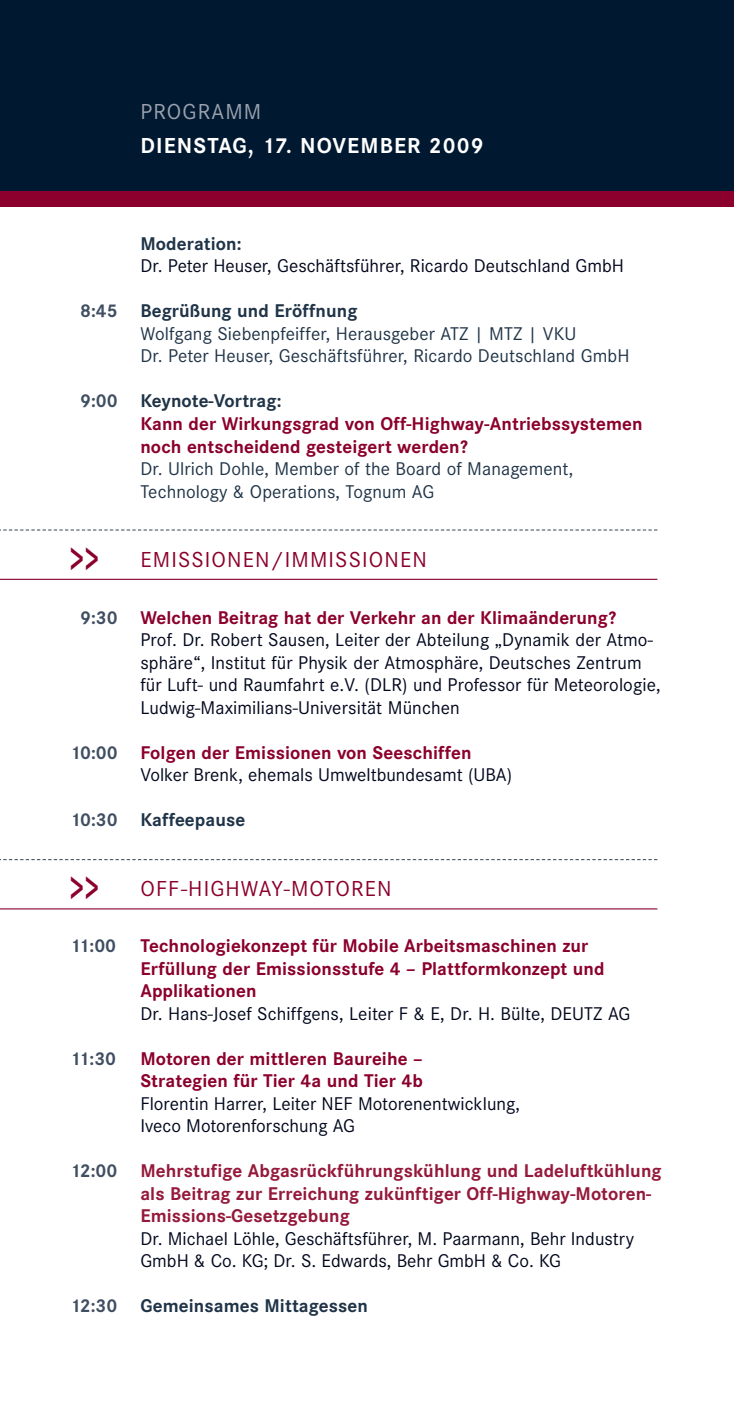
<style>
.page{position:relative;width:734px;height:1423px;background:#fff}
.page>*{position:absolute;margin:0;border:0;box-sizing:border-box;transform-origin:0 0}
.t1{font:600 45px "Corporate S";color:#8b002c;scale:.6 1}
.t2{font:22.5px "Corporate S";letter-spacing:.05em;color:#8b002c}
.t3{font:700 22.5px "Corporate S";letter-spacing:.05em;color:#fff}
.t4{font:22.5px "Corporate S";letter-spacing:.05em;color:#9ba1af}
.t5{font:19.12px/22.5px "Corporate S";color:#00071d}
.t6{font:700 19.12px/22.5px "Corporate S";letter-spacing:.005em;color:#8b002c}
.t7{font:19.12px/22.5px "Corporate S";letter-spacing:.005em;color:#203448}
.t8{font:700 19.12px/22.5px "Corporate S";letter-spacing:.005em;color:#95193b}
.t9{font:700 19.12px "Corporate S";letter-spacing:.005em;color:#203448}
.t10{font:700 19.12px "Corporate S";letter-spacing:-.065em;color:#404e62}
.s1{font-weight:700;color:#404e62}
.s2{font-weight:700}
.s3{color:#404e62}
.s4{color:#203448}
.s5{font-weight:700;color:#8b002c}
</style>
<div class="page">
<div style="left:0;top:0;width:733px;height:191px;background:#001930"></div>
<div style="left:0;top:191px;width:733px;height:16px;background:#8b002c"></div>
<svg style="left:0;top:529px;width:657px;height:1px"></svg>
<hr style="left:0;top:578px;width:657px;height:2px;background:#8b002c">
<svg style="left:0;top:859px;width:657px;height:1px"></svg>
<hr style="left:0;top:908px;width:657px;height:1px;background:#8b002c">
<p class="t4" style="left:140px;top:103px;width:122px">PROGRAMM</p>
<p class="t3" style="left:140px;top:136px;width:345px">DIENSTAG, 17. NOVEMBER 2009</p>
<p class="t9" style="left:140px;top:236px;width:103px">Moderation:</p>
<p class="t5" style="left:140px;top:256px;width:485px">Dr. Peter Heuser, Geschäftsführer, Ricardo Deutschland GmbH</p>
<p class="t7" style="left:140px;top:301px;width:490px;text-indent:-60px"><span class="s1">8:45</span> <span class="s2">Begrüßung und Eröffnung<br></span>Wolfgang Siebenpfeiffer, Herausgeber ATZ | MTZ | VKU<br>Dr. Peter Heuser, Geschäftsführer, Ricardo Deutschland GmbH</p>
<p class="t6" style="left:140px;top:391px;width:503px;text-indent:-60px"><span class="s3">9:00</span> <span class="s4">Keynote-Vortrag:<br></span>Kann der Wirkungsgrad von Off-Highway-Antriebssystemen noch entscheidend gesteigert werden?</p>
<p class="t7" style="left:140px;top:459px;width:434px">Dr. Ulrich Dohle, Member of the Board of Management,<br>Technology &amp; Operations, Tognum AG</p>
<h1 class="t1" style="left:70px;top:541px;width:49px">&gt;&gt;</h1>
<p class="t2" style="left:140px;top:551px;width:288px">EMISSIONEN/IMMISSIONEN</p>
<p class="t5" style="left:140px;top:607px;width:521px;text-indent:-60px"><span class="s1">9:30</span> <span class="s5">Welchen Beitrag hat der Verkehr an der Klimaänderung?<br></span>Prof. Dr. Robert Sausen, Leiter der Abteilung „Dynamik der Atmo&shy;sphäre“, Institut für Physik der Atmosphäre, Deutsches Zentrum für Luft- und Raumfahrt e.V. (DLR) und Professor für Meteorologie, Ludwig-Maximilians-Universität München</p>
<p class="t5" style="left:140px;top:742px;width:373px;text-indent:-70px"><span class="s1">10:00</span> <span class="s5">Folgen der Emissionen von Seeschiffen<br></span>Volker Brenk, ehemals Umweltbundesamt (UBA)</p>
<p class="t9" style="left:70px;top:812px;width:177px"><span class="s3">10:30</span> Kaffeepause</p>
<h1 class="t1" style="left:70px;top:870px;width:49px">&gt;&gt;</h1>
<p class="t2" style="left:140px;top:879px;width:253px">OFF-HIGHWAY-MOTOREN</p>
<p class="t10" style="left:70px;top:938px;width:47px">11:00</p>
<p class="t6" style="left:140px;top:936px;width:465px">Technologiekonzept für Mobile Arbeitsmaschinen zur<br>Erfüllung der Emissionsstufe 4 – Plattformkonzept und<br>Applikationen</p>
<p class="t5" style="left:140px;top:1003px;width:491px">Dr. Hans-Josef Schiffgens, Leiter F &amp; E, Dr. H. Bülte, DEUTZ AG</p>
<p class="t10" style="left:70px;top:1050px;width:47px">11:30</p>
<p class="t6" style="left:140px;top:1048px;width:284px">Motoren der mittleren Baureihe –<br>Strategien für Tier 4a und Tier 4b</p>
<p class="t5" style="left:140px;top:1093px;width:381px">Florentin Harrer, Leiter NEF Motorenentwicklung,<br>Iveco Motorenforschung AG</p>
<p class="t8" style="left:140px;top:1161px;width:522px;text-indent:-70px"><span class="s3">12:00</span> Mehrstufige Abgasrückführungskühlung und Ladeluftkühlung als Beitrag zur Erreichung zukünftiger Off-Highway-Motoren-<br>Emissions-Gesetzgebung</p>
<p class="t5" style="left:140px;top:1228px;width:495px">Dr. Michael Löhle, Geschäftsführer, M. Paarmann, Behr Industry<br>GmbH &amp; Co. KG; Dr. S. Edwards, Behr GmbH &amp; Co. KG</p>
<p class="t9" style="left:70px;top:1298px;width:299px"><span class="s3">12:30</span> Gemeinsames Mittagessen</p>
</div>
